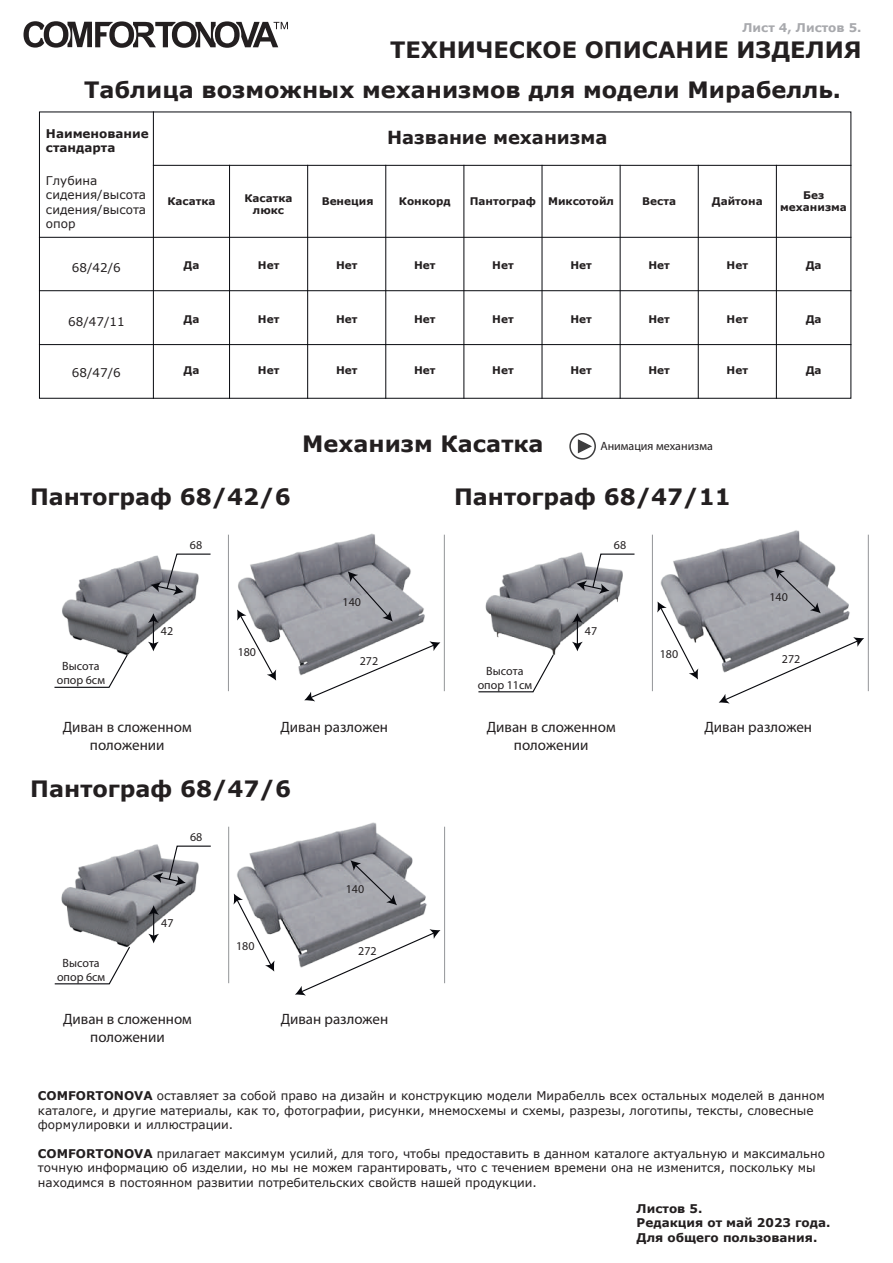
<style>
.page{position:relative;width:893px;height:1263px;background:#fff}
.page>*{position:absolute;margin:0;border:0;box-sizing:border-box;transform-origin:0 0}
.t1{font:700 22.5px "Verdana";color:#231f20}
.t2{font:700 18px "Verdana";color:#231f20}
.t3{font:15px/18px "Myriad Pro";color:#231f20;text-align:center}
.t4{font:12px/14.4px "Verdana";color:#231f20}
.t5{font:12px/14.4px "Myriad Pro";color:#231f20;text-align:center}
.t6{font:700 12px/14.4px "Verdana";color:#231f20}
.t7{font:700 12px "Verdana";color:#a8a9ad}
.t8{font:700 10.5px/12.6px "Verdana";color:#231f20;text-align:center}
.s1{font-weight:700}
</style>
<div class="page">
<hr style="left:39px;top:290px;width:812px;height:1px;background:#07090e">
<hr style="left:39px;top:344px;width:812px;height:1px;background:#07090e">
<hr style="left:39px;top:237px;width:812px;height:1px;background:#07090e">
<hr style="left:776px;top:165px;width:1px;height:233px;background:#07090e">
<hr style="left:698px;top:165px;width:1px;height:233px;background:#07090e">
<hr style="left:620px;top:165px;width:1px;height:233px;background:#07090e">
<hr style="left:542px;top:165px;width:1px;height:233px;background:#07090e">
<hr style="left:463px;top:165px;width:1px;height:233px;background:#07090e">
<hr style="left:385px;top:165px;width:1px;height:233px;background:#07090e">
<hr style="left:307px;top:165px;width:1px;height:233px;background:#07090e">
<hr style="left:229px;top:165px;width:1px;height:233px;background:#07090e">
<hr style="left:153px;top:112px;width:1px;height:286px;background:#07090e">
<hr style="left:153px;top:165px;width:698px;height:1px;background:#07090e">
<img style="left:62px;top:534px;width:167px;height:158px">
<img style="left:238px;top:533px;width:415px;height:159px">
<svg style="left:237px;top:609px;width:39px;height:71px"></svg>
<svg style="left:304px;top:641px;width:136px;height:60px"></svg>
<svg style="left:348px;top:571px;width:45px;height:51px"></svg>
<hr style="left:228px;top:535px;width:1px;height:156px;background:#939598">
<hr style="left:444px;top:535px;width:1px;height:156px;background:#939598">
<svg style="left:148px;top:613px;width:11px;height:38px"></svg>
<svg style="left:151px;top:553px;width:61px;height:42px"></svg>
<svg style="left:54px;top:653px;width:75px;height:35px"></svg>
<img style="left:660px;top:530px;width:209px;height:162px">
<svg style="left:657px;top:601px;width:41px;height:78px"></svg>
<svg style="left:719px;top:637px;width:145px;height:67px"></svg>
<svg style="left:774px;top:568px;width:47px;height:45px"></svg>
<hr style="left:652px;top:535px;width:1px;height:156px;background:#939598">
<hr style="left:868px;top:535px;width:1px;height:156px;background:#939598">
<svg style="left:572px;top:613px;width:11px;height:38px"></svg>
<svg style="left:576px;top:553px;width:60px;height:41px"></svg>
<svg style="left:477px;top:653px;width:78px;height:40px"></svg>
<img style="left:61px;top:826px;width:168px;height:158px">
<img style="left:229px;top:822px;width:217px;height:162px">
<svg style="left:233px;top:893px;width:42px;height:78px"></svg>
<svg style="left:295px;top:929px;width:145px;height:66px"></svg>
<svg style="left:350px;top:860px;width:47px;height:45px"></svg>
<hr style="left:228px;top:827px;width:1px;height:156px;background:#939598">
<hr style="left:444px;top:827px;width:1px;height:156px;background:#939598">
<svg style="left:148px;top:905px;width:11px;height:38px"></svg>
<svg style="left:153px;top:845px;width:59px;height:41px"></svg>
<svg style="left:54px;top:945px;width:77px;height:40px"></svg>
<div style="left:569px;top:433px;width:27px;height:27px;border:2px solid #3e3e3f;border-radius:50%"></div>
<svg style="left:577px;top:438px;width:15px;height:17px"></svg>
<svg style="left:24px;top:21px;width:264px;height:27px"></svg>
<p class="t7" style="left:742px;top:19px;width:121px">Лист 4, Листов 5.</p>
<h1 class="t1" style="left:390px;top:34px;width:473px">ТЕХНИЧЕСКОЕ ОПИСАНИЕ ИЗДЕЛИЯ</h1>
<h1 class="t1" style="left:84px;top:74px;width:758px">Таблица возможных механизмов для модели Мирабелль.</h1>
<p class="t6" style="left:46px;top:126px;width:104px">Наименование стандарта</p>
<h2 class="t2" style="left:387px;top:125px;width:222px">Название механизма</h2>
<p class="t4" style="left:46px;top:173px;width:102px">Глубина сидения/высота сидения/высота опор</p>
<p class="t4" style="left:72px;top:260px;width:51px">68/42/6</p>
<p class="t8" style="left:167px;top:195px;width:50px">Касатка</p>
<p class="t8" style="left:245px;top:191px;width:50px">Касатка люкс</p>
<p class="t8" style="left:322px;top:195px;width:53px">Венеция</p>
<p class="t8" style="left:399px;top:195px;width:53px">Конкорд</p>
<p class="t8" style="left:470px;top:195px;width:146px">Пантограф Миксотойл</p>
<p class="t8" style="left:642px;top:195px;width:35px">Веста</p>
<p class="t8" style="left:712px;top:195px;width:52px">Дайтона</p>
<p class="t8" style="left:780px;top:188px;width:68px">Без механизма</p>
<p class="t8" style="left:184px;top:259px;width:17px">Да</p>
<p class="t8" style="left:258px;top:259px;width:23px">Нет</p>
<p class="t8" style="left:336px;top:259px;width:23px">Нет</p>
<p class="t8" style="left:414px;top:259px;width:23px">Нет</p>
<p class="t8" style="left:492px;top:259px;width:23px">Нет</p>
<p class="t8" style="left:570px;top:259px;width:23px">Нет</p>
<p class="t8" style="left:648px;top:259px;width:23px">Нет</p>
<p class="t8" style="left:727px;top:259px;width:23px">Нет</p>
<p class="t8" style="left:806px;top:259px;width:17px">Да</p>
<p class="t4" style="left:68px;top:314px;width:58px">68/47/11</p>
<p class="t8" style="left:184px;top:313px;width:17px">Да</p>
<p class="t8" style="left:258px;top:313px;width:23px">Нет</p>
<p class="t8" style="left:336px;top:313px;width:23px">Нет</p>
<p class="t8" style="left:414px;top:313px;width:23px">Нет</p>
<p class="t8" style="left:492px;top:313px;width:23px">Нет</p>
<p class="t8" style="left:570px;top:313px;width:23px">Нет</p>
<p class="t8" style="left:648px;top:313px;width:23px">Нет</p>
<p class="t8" style="left:727px;top:313px;width:23px">Нет</p>
<p class="t8" style="left:806px;top:313px;width:17px">Да</p>
<p class="t4" style="left:72px;top:365px;width:51px">68/47/6</p>
<p class="t8" style="left:184px;top:364px;width:17px">Да</p>
<p class="t8" style="left:258px;top:364px;width:23px">Нет</p>
<p class="t8" style="left:336px;top:364px;width:23px">Нет</p>
<p class="t8" style="left:414px;top:364px;width:23px">Нет</p>
<p class="t8" style="left:492px;top:364px;width:23px">Нет</p>
<p class="t8" style="left:570px;top:364px;width:23px">Нет</p>
<p class="t8" style="left:648px;top:364px;width:23px">Нет</p>
<p class="t8" style="left:727px;top:364px;width:23px">Нет</p>
<p class="t8" style="left:806px;top:364px;width:17px">Да</p>
<h1 class="t1" style="left:302px;top:428px;width:243px">Механизм Касатка</h1>
<p class="t5" style="left:600px;top:438px;width:114px">Анимация механизма</p>
<h1 class="t1" style="left:30px;top:481px;width:262px">Пантограф 68/42/6</h1>
<h1 class="t1" style="left:454px;top:481px;width:278px">Пантограф 68/47/11</h1>
<p class="t5" style="left:190px;top:538px;width:14px">68</p>
<p class="t5" style="left:614px;top:538px;width:14px">68</p>
<p class="t5" style="left:342px;top:594px;width:20px">140</p>
<p class="t5" style="left:769px;top:590px;width:20px">140</p>
<p class="t5" style="left:161px;top:624px;width:14px">42</p>
<p class="t5" style="left:585px;top:624px;width:14px">47</p>
<p class="t5" style="left:57px;top:659px;width:50px">Высота опор 6см</p>
<p class="t5" style="left:238px;top:645px;width:20px">180</p>
<p class="t5" style="left:360px;top:654px;width:20px">272</p>
<p class="t5" style="left:478px;top:663px;width:56px">Высота опор 11см</p>
<p class="t5" style="left:660px;top:646px;width:20px">180</p>
<p class="t5" style="left:782px;top:651px;width:20px">272</p>
<p class="t3" style="left:63px;top:717px;width:130px">Диван в сложенном положении</p>
<p class="t3" style="left:280px;top:717px;width:109px">Диван разложен</p>
<h1 class="t1" style="left:30px;top:773px;width:262px">Пантограф 68/47/6</h1>
<p class="t5" style="left:57px;top:955px;width:50px">Высота опор 6см</p>
<p class="t5" style="left:190px;top:830px;width:14px">68</p>
<p class="t5" style="left:161px;top:916px;width:14px">47</p>
<p class="t3" style="left:63px;top:1009px;width:130px">Диван в сложенном положении</p>
<p class="t5" style="left:236px;top:938px;width:20px">180</p>
<p class="t5" style="left:346px;top:882px;width:20px">140</p>
<p class="t5" style="left:358px;top:943px;width:20px">272</p>
<p class="t3" style="left:281px;top:1009px;width:109px">Диван разложен</p>
<p class="t3" style="left:487px;top:717px;width:130px">Диван в сложенном положении</p>
<p class="t3" style="left:704px;top:717px;width:109px">Диван разложен</p>
<p class="t4" style="left:38px;top:1089px;width:788px"><span class="s1">COMFORTONOVA</span> оставляет за собой право на дизайн и конструкцию модели Мирабелль всех остальных моделей в данном каталоге, и другие материалы, как то, фотографии, рисунки, мнемосхемы и схемы, разрезы, логотипы, тексты, словесные формулировки и иллюстрации.</p>
<p class="t4" style="left:38px;top:1146px;width:788px"><span class="s1">COMFORTONOVA</span> прилагает максимум усилий, для того, чтобы предоставить в данном каталоге актуальную и максимально точную информацию об изделии, но мы не можем гарантировать, что с течением времени она не изменится, поскольку мы находимся в постоянном развитии потребительских свойств нашей продукции.</p>
<p class="t6" style="left:637px;top:1201px;width:195px">Листов 5.<br>Редакция от май 2023 года.<br>Для общего пользования.</p>
</div>
